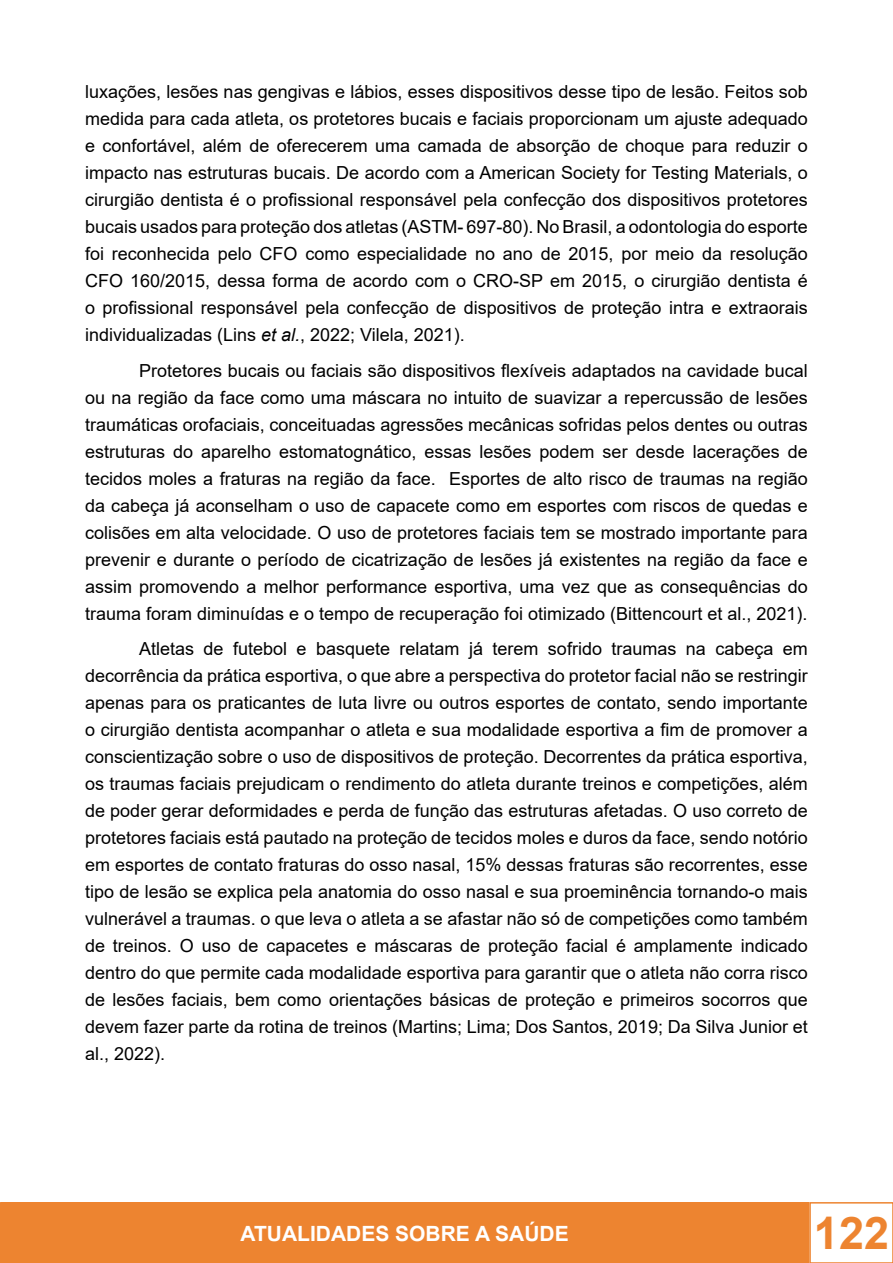
<style>
.page{position:relative;width:893px;height:1263px;background:#fff}
.page>*{position:absolute;margin:0;border:0;box-sizing:border-box;transform-origin:0 0}
.t1{font:700 45px "Arial";color:#ed8430}
.t2{font:700 21px "Arial";color:#fff}
.t3{font:18px/27px "Arial";color:#000;text-align:justify}
.s1{font-style:italic}
</style>
<div class="page">
<div style="left:1px;top:1203px;width:807px;height:60px;background:#ed8430"></div>
<div style="left:0;top:1202px;width:809px;height:61px;border:2px solid #ed8430"></div>
<div style="left:809px;top:1202px;width:84px;height:61px;border:2px solid #ed8430"></div>
<p class="t3" style="left:85px;top:78px;width:724px">luxações, lesões nas gengivas e lábios, esses dispositivos desse tipo de lesão. Feitos sob medida para cada atleta, os protetores bucais e faciais proporcionam um ajuste adequado e confortável, além de oferecerem uma camada de absorção de choque para reduzir o impacto nas estruturas bucais. De acordo com a American Society for Testing Materials, o cirurgião dentista é o profissional responsável pela confecção dos dispositivos protetores bucais usados para proteção dos atletas (ASTM- 697-80). No Brasil, a odontologia do esporte foi reconhecida pelo CFO como especialidade no ano de 2015, por meio da resolução CFO 160/2015, dessa forma de acordo com o CRO-SP em 2015, o cirurgião dentista é o profissional responsável pela confecção de dispositivos de proteção intra e extraorais individualizadas (Lins <span class="s1">et al.</span>, 2022; Vilela, 2021).</p>
<p class="t3" style="left:85px;top:357px;width:724px;text-indent:54px">Protetores bucais ou faciais são dispositivos flexíveis adaptados na cavidade bucal ou na região da face como uma máscara no intuito de suavizar a repercussão de lesões traumáticas orofaciais, conceituadas agressões mecânicas sofridas pelos dentes ou outras estruturas do aparelho estomatognático, essas lesões podem ser desde lacerações de tecidos moles a fraturas na região da face. Esportes de alto risco de traumas na região da cabeça já aconselham o uso de capacete como em esportes com riscos de quedas e colisões em alta velocidade. O uso de protetores faciais tem se mostrado importante para prevenir e durante o período de cicatrização de lesões já existentes na região da face e assim promovendo a melhor performance esportiva, uma vez que as consequências do trauma foram diminuídas e o tempo de recuperação foi otimizado (Bittencourt et al., 2021).</p>
<p class="t3" style="left:85px;top:635px;width:724px;text-indent:54px">Atletas de futebol e basquete relatam já terem sofrido traumas na cabeça em decorrência da prática esportiva, o que abre a perspectiva do protetor facial não se restringir apenas para os praticantes de luta livre ou outros esportes de contato, sendo importante o cirurgião dentista acompanhar o atleta e sua modalidade esportiva a fim de promover a conscientização sobre o uso de dispositivos de proteção. Decorrentes da prática esportiva, os traumas faciais prejudicam o rendimento do atleta durante treinos e competições, além de poder gerar deformidades e perda de função das estruturas afetadas. O uso correto de protetores faciais está pautado na proteção de tecidos moles e duros da face, sendo notório em esportes de contato fraturas do osso nasal, 15% dessas fraturas são recorrentes, esse tipo de lesão se explica pela anatomia do osso nasal e sua proeminência tornando-o mais vulnerável a traumas. o que leva o atleta a se afastar não só de competições como também de treinos. O uso de capacetes e máscaras de proteção facial é amplamente indicado dentro do que permite cada modalidade esportiva para garantir que o atleta não corra risco de lesões faciais, bem como orientações básicas de proteção e primeiros socorros que devem fazer parte da rotina de treinos (Martins; Lima; Dos Santos, 2019; Da Silva Junior et al., 2022).</p>
<p class="t2" style="left:241px;top:1218px;width:330px">ATUALIDADES SOBRE A SAÚDE</p>
<h1 class="t1" style="left:814px;top:1202px;width:77px">122</h1>
</div>
